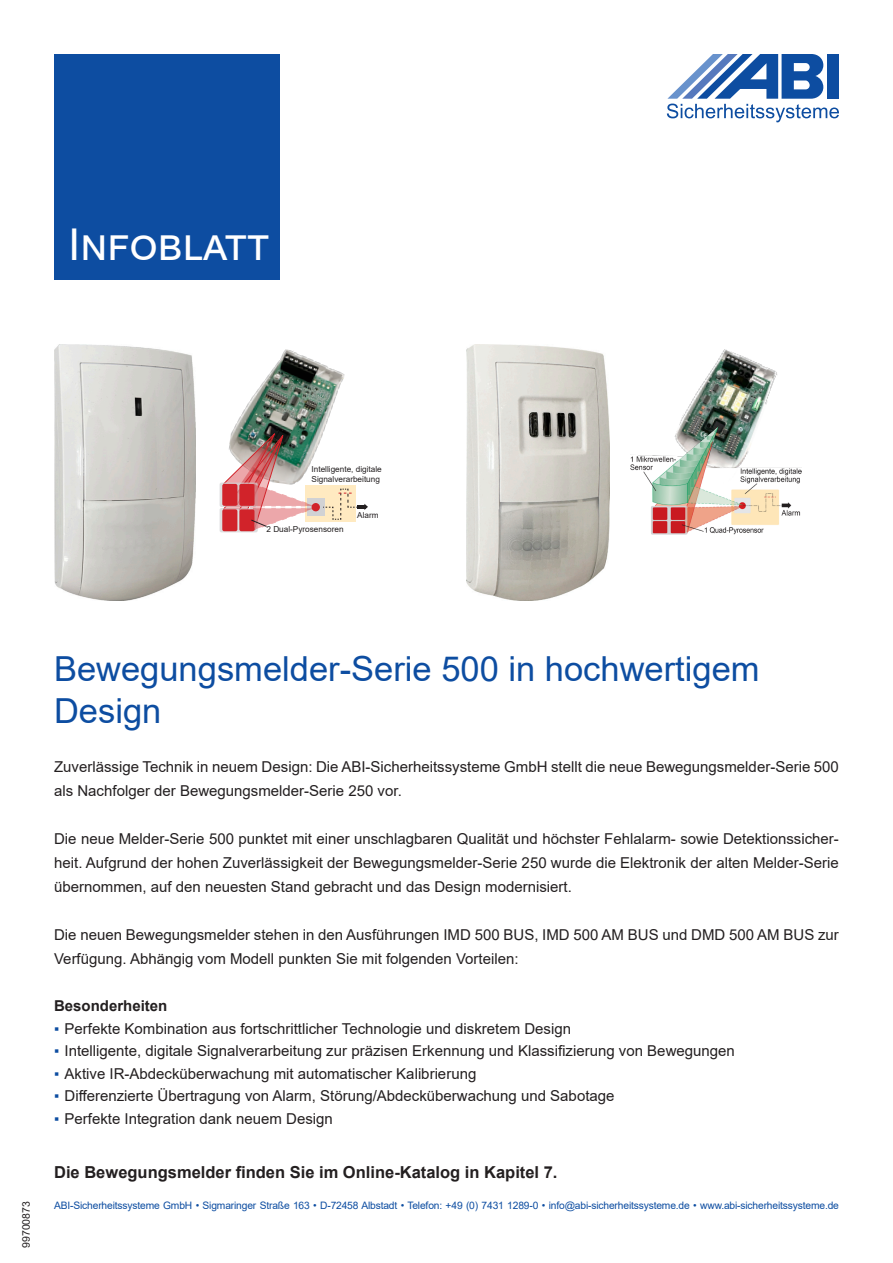
<style>
.page{position:relative;width:893px;height:1263px;background:#fff}
.page>*{position:absolute;margin:0;border:0;box-sizing:border-box;transform-origin:0 0}
.t1{font:43.8px "Arial";color:#fff}
.t2{font:34.5px/41.4px "Arial";color:#0d4da1}
.t3{font:700 16.5px "Arial";color:#231f20}
.t4{font:15px/24px "Arial";color:#231f20}
.t5{font:700 15px "Arial";color:#231f20}
.t6{font:10.5px "Arial";color:#231f20}
.t7{font:10.2px "Arial";letter-spacing:-.015em;color:#0d4da1}
.t8{font:8.25px/9.9px "Arial";color:#231f20}
.s1{color:#0d4da1}
</style>
<div class="page">
<svg style="left:667px;top:54px;width:172px;height:68px"></svg>
<div style="left:54px;top:54px;width:226px;height:226px;background:#0d4da1"></div>
<img style="left:54px;top:345px;width:141px;height:255px">
<img style="left:467px;top:345px;width:142px;height:255px">
<img style="left:233px;top:349px;width:114px;height:137px">
<div style="left:305px;top:486px;width:51px;height:36px;background:#ffeac1"></div>
<div style="left:307px;top:499px;width:17px;height:17px;background:#d1d2d4"></div>
<div style="left:220px;top:482px;width:38px;height:25px;background:#dedfe0;border-radius:2px"></div>
<div style="left:220px;top:508px;width:38px;height:24px;background:#dedfe0;border-radius:2px"></div>
<div style="left:222px;top:484px;width:15px;height:22px;background:#d4585e;border-radius:2px"></div>
<div style="left:222px;top:509px;width:15px;height:22px;background:#d4585e;border-radius:2px"></div>
<div style="left:312px;top:503px;width:8px;height:8px;background:#d1232a;border-radius:50%"></div>
<svg style="left:323px;top:489px;width:45px;height:31px"></svg>
<img style="left:223px;top:429px;width:93px;height:102px">
<img style="left:679px;top:349px;width:99px;height:78px">
<img style="left:631px;top:427px;width:171px;height:107px">
<h1 class="t1" style="left:68px;top:215px;width:203px">Infoblatt</h1>
<p class="t8" style="left:312px;top:464px;width:72px">Intelligente, digitale<br>Signalverarbeitung</p>
<p class="t8" style="left:267px;top:524px;width:79px">2 Dual-Pyrosensoren</p>
<p class="t8" style="left:357px;top:510px;width:23px">Alarm</p>
<p class="t6" style="left:19px;top:1248px;width:48px;rotate:-90deg">99700873</p>
<h2 class="t2" style="left:54px;top:648px;width:707px">Bewegungsmelder-Serie 500 in hochwertigem<br>Design</h2>
<p class="t4" style="left:54px;top:755px;width:786px">Zuverlässige Technik in neuem Design: Die ABI-Sicherheitssysteme GmbH stellt die neue Bewegungsmelder-Serie 500 als Nachfolger der Bewegungsmelder-Serie 250 vor.</p>
<p class="t4" style="left:54px;top:827px;width:786px;text-align:justify">Die neue Melder-Serie 500 punktet mit einer unschlagbaren Qualität und höchster Fehlalarm- sowie Detektionssicher&shy;heit. Aufgrund der hohen Zuverlässigkeit der Bewegungsmelder-Serie 250 wurde die Elektronik der alten Melder-Serie übernommen, auf den neuesten Stand gebracht und das Design modernisiert.</p>
<p class="t4" style="left:54px;top:923px;width:786px">Die neuen Bewegungsmelder stehen in den Ausführungen IMD 500 BUS, IMD 500 AM BUS und DMD 500 AM BUS zur<br>Verfügung. Abhängig vom Modell punkten Sie mit folgenden Vorteilen:</p>
<p class="t5" style="left:54px;top:996px;width:115px">Besonderheiten</p>
<p class="t4" style="left:54px;top:1016px;width:519px"><span class="s1">▪</span> Perfekte Kombination aus fortschrittlicher Technologie und diskretem Design</p>
<p class="t4" style="left:54px;top:1039px;width:682px"><span class="s1">▪</span> Intelligente, digitale Signalverarbeitung zur präzisen Erkennung und Klassifizierung von Bewegungen</p>
<p class="t4" style="left:54px;top:1061px;width:424px"><span class="s1">▪</span> Aktive IR-Abdecküberwachung mit automatischer Kalibrierung</p>
<p class="t4" style="left:54px;top:1084px;width:562px"><span class="s1">▪</span> Differenzierte Übertragung von Alarm, Störung/Abdecküberwachung und Sabotage</p>
<p class="t4" style="left:54px;top:1106px;width:280px"><span class="s1">▪</span> Perfekte Integration dank neuem Design</p>
<p class="t3" style="left:54px;top:1160px;width:505px">Die Bewegungsmelder finden Sie im Online-Katalog in Kapitel 7.</p>
<p class="t7" style="left:54px;top:1198px;width:786px">ABI-Sicherheitssysteme GmbH • Sigmaringer Straße 163 • D-72458 Albstadt • Telefon: +49 (0) 7431 1289-0 • info@abi-sicherheitssysteme.de • www.abi-sicherheitssysteme.de</p>
</div>
